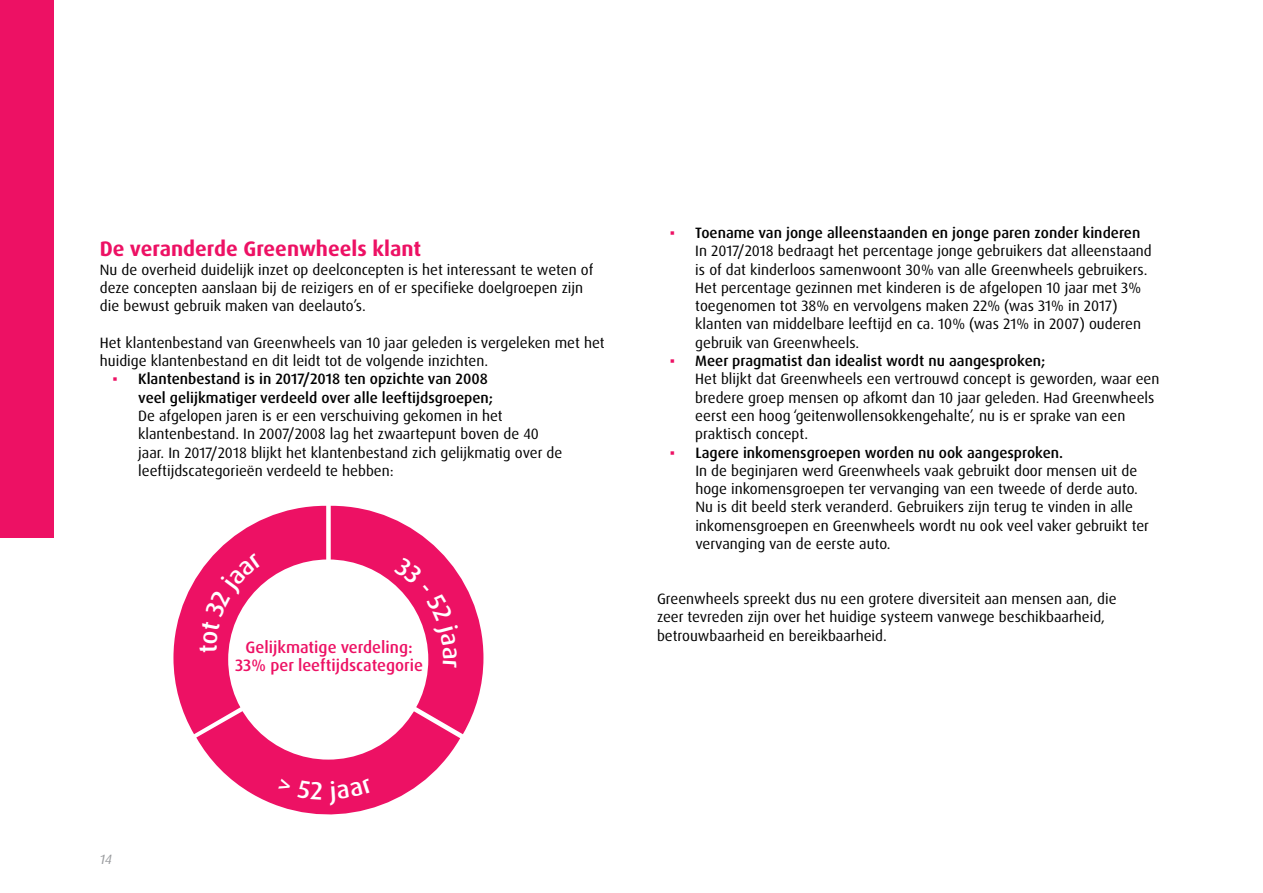
<style>
.page{position:relative;width:1263px;height:893px;background:#fff}
.page>*{position:absolute;margin:0;border:0;box-sizing:border-box;transform-origin:0 0}
.t1{font:500 24.9px "Dax OT";color:#fff}
.t2{font:700 21px "Dax OT";color:#ed1164}
.t3{font:500 16.5px/18px "Dax OT";color:#ed1164;text-align:center}
.t4{font:15px/18.3px "Dax OT";color:#000}
.t5{font:500 15px/18.3px "Dax OT";color:#000}
.t6{font:italic 13.5px "Dax OT";color:#999b9e}
.s1{font-family:"Arial";font-weight:400;color:#ed1164}
.s2{font-family:"Arial";color:#ed1164}
.s3{font-weight:500}
</style>
<div class="page">
<div style="left:0;top:0;width:53px;height:537px;background:#ed1164"></div>
<svg style="left:196px;top:734px;width:264px;height:81px;fill:#ed1164"></svg>
<div style="left:228px;top:559px;width:200px;height:201px;background:#fff;border-radius:50%"></div>
<svg style="left:173px;top:506px;width:310px;height:228px"></svg>
<svg style="left:278px;top:779px;width:13px;height:13px"></svg>
<svg style="left:297px;top:780px;width:25px;height:20px"></svg>
<svg style="left:329px;top:778px;width:44px;height:27px"></svg>
<h2 class="t2" style="left:100px;top:235px;width:323px">De veranderde Greenwheels klant</h2>
<p class="t4" style="left:100px;top:260px;width:495px">Nu de overheid duidelijk inzet op deelconcepten is het interessant te weten of deze concepten aanslaan bij de reizigers en of er specifieke doelgroepen zijn die bewust gebruik maken van deelauto’s.</p>
<p class="t4" style="left:100px;top:334px;width:506px">Het klantenbestand van Greenwheels van 10 jaar geleden is vergeleken met het huidige klantenbestand en dit leidt tot de volgende inzichten.</p>
<p class="t5" style="left:138px;top:370px;width:356px;text-indent:-26px"><span class="s1">▪</span> Klantenbestand is in 2017/2018 ten opzichte van 2008 veel gelijkmatiger verdeeld over alle leeftijdsgroepen;</p>
<p class="t4" style="left:138px;top:407px;width:425px">De afgelopen jaren is er een verschuiving gekomen in het klantenbestand. In 2007/2008 lag het zwaartepunt boven de 40 jaar. In 2017/2018 blijkt het klantenbestand zich gelijkmatig over de leeftijdscategorieën verdeeld te hebben:</p>
<h1 class="t1" style="left:192px;top:653px;width:10px;rotate:-90deg">t</h1>
<p class="t3" style="left:235px;top:638px;width:189px">Gelijkmatige verdeling:<br>33% per leeftijdscategorie</p>
<p class="t4" style="left:695px;top:224px;width:458px;text-indent:-26px"><span class="s2">▪</span> <span class="s3">Toename van jonge alleenstaanden en jonge paren zonder kinderen </span>In 2017/2018 bedraagt het percentage jonge gebruikers dat alleenstaand is of dat kinderloos samenwoont 30% van alle Greenwheels gebruikers.<br>Het percentage gezinnen met kinderen is de afgelopen 10 jaar met 3% toegenomen tot 38% en vervolgens maken 22% (was 31% in 2017) klanten van middelbare leeftijd en ca. 10% (was 21% in 2007) ouderen gebruik van Greenwheels.</p>
<p class="t4" style="left:695px;top:352px;width:466px;text-indent:-26px"><span class="s2">▪</span> <span class="s3">Meer pragmatist dan idealist wordt nu aangesproken;<br></span>Het blijkt dat Greenwheels een vertrouwd concept is geworden, waar een bredere groep mensen op afkomt dan 10 jaar geleden. Had Greenwheels eerst een hoog ‘geitenwollensokkengehalte’, nu is er sprake van een praktisch concept.</p>
<p class="t4" style="left:695px;top:443px;width:455px;text-indent:-26px"><span class="s2">▪</span> <span class="s3">Lagere inkomensgroepen worden nu ook aangesproken.<br></span>In de beginjaren werd Greenwheels vaak gebruikt door mensen uit de hoge inkomensgroepen ter vervanging van een tweede of derde auto.<br>Nu is dit beeld sterk veranderd. Gebruikers zijn terug te vinden in alle inkomensgroepen en Greenwheels wordt nu ook veel vaker gebruikt ter vervanging van de eerste auto.</p>
<p class="t4" style="left:657px;top:590px;width:461px">Greenwheels spreekt dus nu een grotere diversiteit aan mensen aan, die zeer tevreden zijn over het huidige systeem vanwege beschikbaarheid, betrouwbaarheid en bereikbaarheid.</p>
<p class="t6" style="left:100px;top:851px;width:14px">14</p>
</div>
